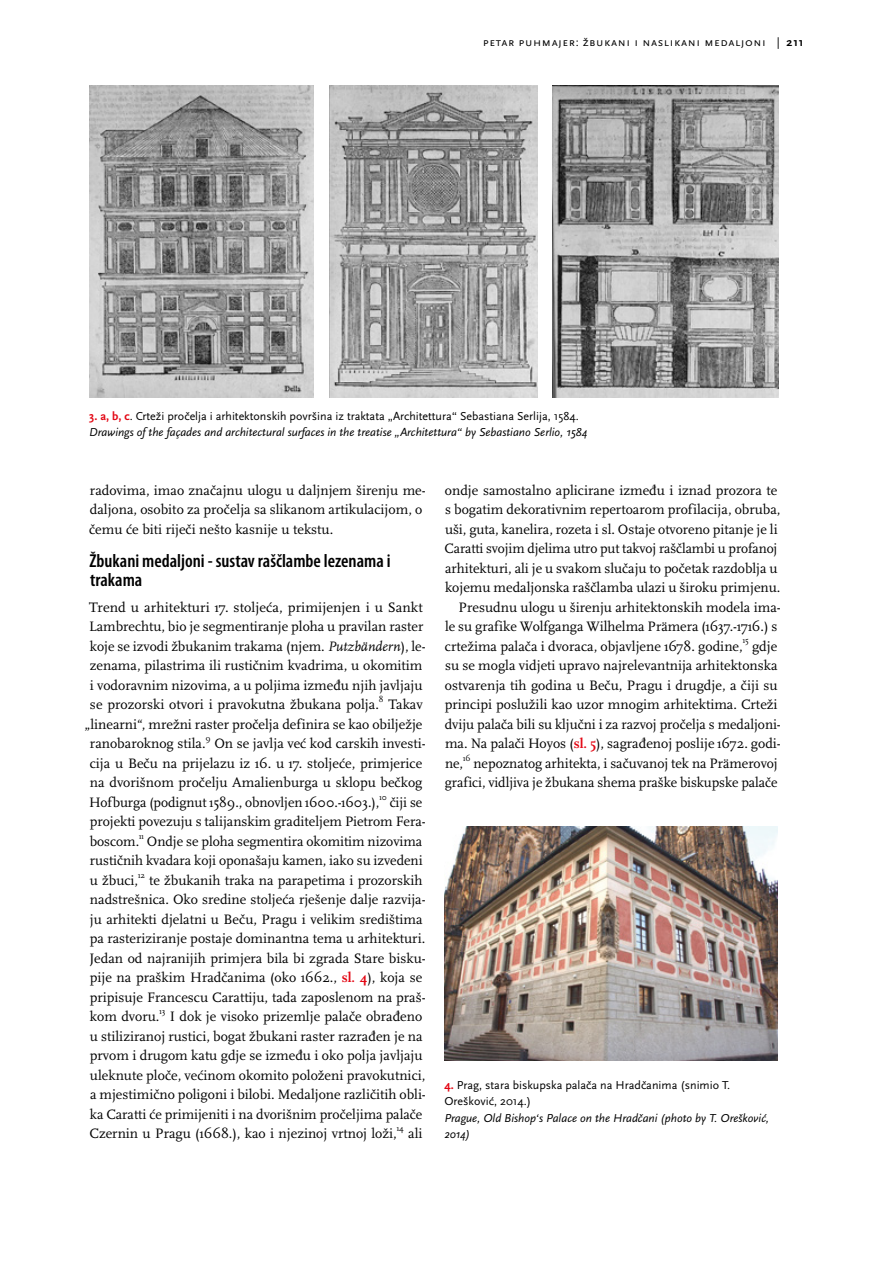
<style>
.page{position:relative;width:893px;height:1263px;background:#fff}
.page>*{position:absolute;margin:0;border:0;box-sizing:border-box;transform-origin:0 0}
.t1{font:600 condensed 18.75px/19.5px "Myriad Pro";color:#000}
.t2{font:14.25px/19.5px "Scala Pro";color:#000}
.t3{font:italic 12px/16.5px "Scala Sans Pro";color:#000}
.t4{font:12px/16.5px "Scala Sans Pro";color:#000}
.t5{font:12px "Scala Sans Pro";letter-spacing:.05em;color:#000}
.t6{font:8.55px "Scala Pro";color:#000}
.s1{font-weight:700}
.s2{font-weight:700;font-style:normal;color:#e30613}
.s3{font-style:normal}
.s4{font-style:italic}
.s5{font-weight:700;color:#e30613}
</style>
<div class="page">
<img style="left:89px;top:85px;width:225px;height:312px">
<img style="left:329px;top:85px;width:208px;height:312px">
<img style="left:552px;top:85px;width:227px;height:312px">
<img style="left:445px;top:826px;width:333px;height:234px">
<p class="t5" style="left:483px;top:35px;width:322px">Petar Puhmajer: Žbukani i naslikani medaljoni | <span class="s1">211</span></p>
<p class="t3" style="left:89px;top:407px;width:499px"><span class="s2">3. a, b, c</span><span class="s3">. Crteži pročelja i arhitektonskih površina iz traktata „Architettura“ Sebastiana Serlija, 1584.<br></span>Drawings of the façades and architectural surfaces in the treatise „Architettura“ by Sebastiano Serlio, 1584</p>
<p class="t2" style="left:89px;top:480px;width:338px">radovima, imao značajnu ulogu u daljnjem širenju me&shy;daljona, osobito za pročelja sa slikanom artikulacijom, o čemu će biti riječi nešto kasnije u tekstu.</p>
<h1 class="t1" style="left:90px;top:550px;width:303px">Žbukani medaljoni - sustav raščlambe lezenama i trakama</h1>
<p class="t2" style="left:89px;top:597px;width:338px">Trend u arhitekturi 17. stoljeća, primijenjen i u Sankt Lambrechtu, bio je segmentiranje ploha u pravilan raster koje se izvodi žbukanim trakama (njem. <span class="s4">Putzbändern</span>), le&shy;zenama, pilastrima ili rustičnim kvadrima, u okomitim i vodoravnim nizovima, a u poljima između njih javljaju se prozorski otvori i pravokutna žbukana polja.</p>
<p class="t6" style="left:379px;top:694px;width:6px">8</p>
<p class="t2" style="left:388px;top:695px;width:36px">Takav</p>
<p class="t2" style="left:85px;top:714px;width:339px">„linearni“, mrežni raster pročelja definira se kao obilježje</p>
<p class="t2" style="left:90px;top:734px;width:117px">ranobaroknog stila.</p>
<p class="t6" style="left:206px;top:733px;width:7px">9</p>
<p class="t2" style="left:89px;top:734px;width:338px;text-indent:125px">On se javlja već kod carskih investi&shy;cija u Beču na prijelazu iz 16. u 17. stoljeće, primjerice na dvorišnom pročelju Amalienburga u sklopu bečkog Hofburga (podignut 1589., obnovljen 1600.-1603.),</p>
<p class="t6" style="left:379px;top:792px;width:9px">10</p>
<p class="t2" style="left:90px;top:792px;width:337px;text-indent:300px">čiji se projekti povezuju s talijanskim graditeljem Pietrom Fera&shy;boscom.</p>
<p class="t6" style="left:139px;top:831px;width:6px">11</p>
<p class="t2" style="left:90px;top:831px;width:334px;text-align:justify;text-indent:57px">Ondje se ploha segmentira okomitim nizovima rustičnih kvadara koji oponašaju kamen, iako su izvedeni u žbuci,</p>
<p class="t6" style="left:138px;top:870px;width:8px">12</p>
<p class="t2" style="left:90px;top:870px;width:338px;text-indent:60px">te žbukanih traka na parapetima i prozorskih nadstrešnica. Oko sredine stoljeća rješenje dalje razvija&shy;ju arhitekti djelatni u Beču, Pragu i velikim središtima pa rasteriziranje postaje dominantna tema u arhitekturi.<br>Jedan od najranijih primjera bila bi zgrada Stare bisku&shy;pije na praškim Hradčanima (oko 1662., <span class="s5">sl. 4</span>), koja se pripisuje Francescu Carattiju, tada zaposlenom na praš&shy;kom dvoru.</p>
<p class="t6" style="left:159px;top:1006px;width:8px">13</p>
<p class="t2" style="left:90px;top:1007px;width:338px;text-indent:80px">I dok je visoko prizemlje palače obrađeno u stiliziranoj rustici, bogat žbukani raster razrađen je na prvom i drugom katu gdje se između i oko polja javljaju uleknute ploče, većinom okomito položeni pravokutnici, a mjestimično poligoni i bilobi. Medaljone različitih obli&shy;ka Caratti će primijeniti i na dvorišnim pročeljima palače Czernin u Pragu (1668.), kao i njezinoj vrtnoj loži,</p>
<p class="t6" style="left:397px;top:1123px;width:9px">14</p>
<p class="t2" style="left:408px;top:1124px;width:16px">ali</p>
<p class="t2" style="left:445px;top:480px;width:334px">ondje samostalno aplicirane između i iznad prozora te</p>
<p class="t2" style="left:445px;top:500px;width:337px">s bogatim dekorativnim repertoarom profilacija, obruba,</p>
<p class="t2" style="left:445px;top:519px;width:334px">uši, guta, kanelira, rozeta i sl. Ostaje otvoreno pitanje je li</p>
<p class="t2" style="left:445px;top:539px;width:334px">Caratti svojim djelima utro put takvoj raščlambi u profanoj</p>
<p class="t2" style="left:445px;top:558px;width:334px">arhitekturi, ali je u svakom slučaju to početak razdoblja u</p>
<p class="t2" style="left:445px;top:578px;width:337px">kojemu medaljonska raščlamba ulazi u široku primjenu.</p>
<p class="t2" style="left:459px;top:597px;width:324px">Presudnu ulogu u širenju arhitektonskih modela ima-</p>
<p class="t2" style="left:445px;top:617px;width:334px">le su grafike Wolfganga Wilhelma Prämera (1637.-1716.) s</p>
<p class="t2" style="left:445px;top:636px;width:299px">crtežima palača i dvoraca, objavljene 1678. godine,</p>
<p class="t6" style="left:743px;top:636px;width:8px">15</p>
<p class="t2" style="left:445px;top:636px;width:337px;text-indent:307px">gdje su se mogla vidjeti upravo najrelevantnija arhitektonska ostvarenja tih godina u Beču, Pragu i drugdje, a čiji su principi poslužili kao uzor mnogim arhitektima. Crteži dviju palača bili su ključni i za razvoj pročelja s medaljoni&shy;ma. Na palači Hoyos (<span class="s5">sl. 5</span>), sagrađenoj poslije 1672. godi&shy;ne,</p>
<p class="t6" style="left:463px;top:753px;width:9px">16</p>
<p class="t2" style="left:445px;top:753px;width:334px;text-align:right">nepoznatog arhitekta, i sačuvanoj tek na Prämerovoj grafici, vidljiva je žbukana shema praške biskupske palače</p>
<p class="t4" style="left:444px;top:1076px;width:287px"><span class="s5">4.</span> Prag, stara biskupska palača na Hradčanima (snimio T.<br>Orešković, 2014.)</p>
<p class="t3" style="left:444px;top:1109px;width:326px">Prague, Old Bishop‘s Palace on the Hradčani (photo by T. Orešković,<br>2014)</p>
</div>
